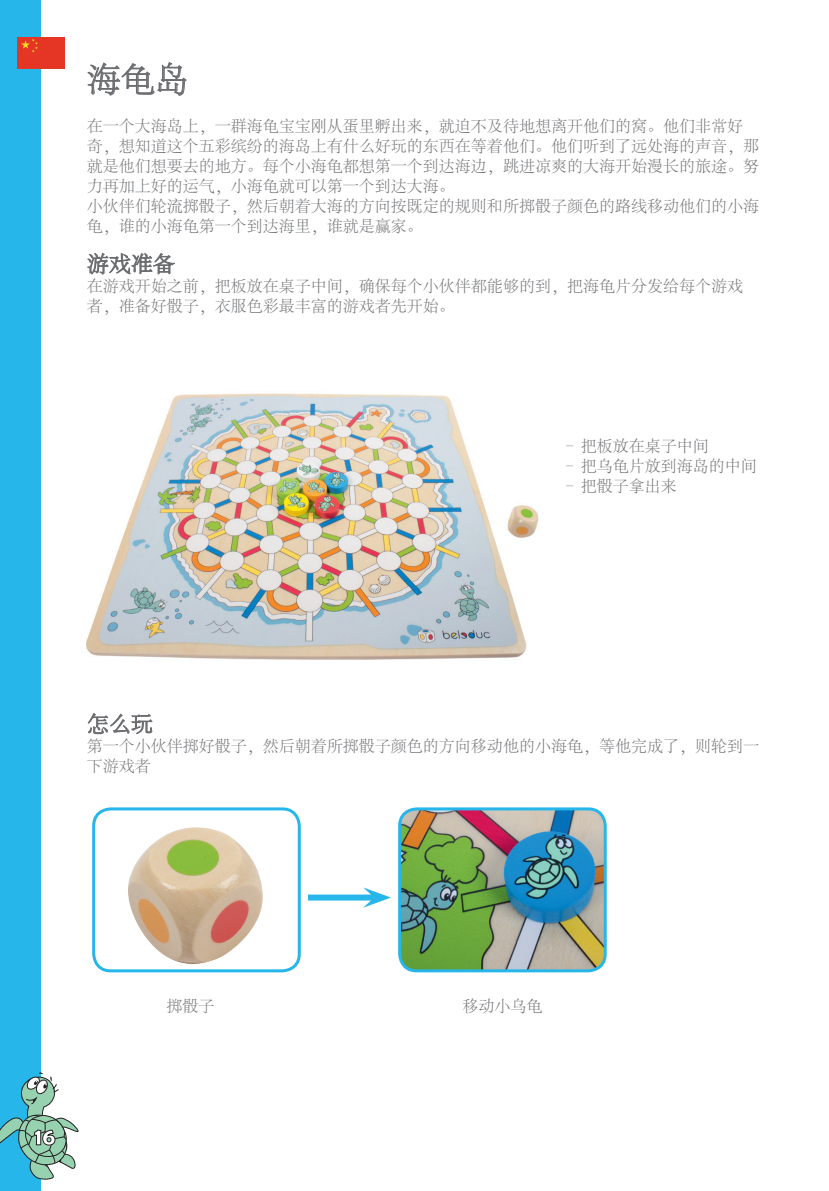
<style>
.page{position:relative;width:829px;height:1191px;background:#fff}
.page>*{position:absolute;margin:0;border:0;box-sizing:border-box;transform-origin:0 0}
.t1{font:300 34px "Adobe Song Std";color:#6c6d70}
.t2{font:700 24px "Berlin Sans FB Demi";color:#fff}
.t3{font:300 22px "Adobe Song Std";color:#6c6d70}
.t4{font:300 16px/20px "Adobe Song Std";color:#6c6d70}
</style>
<div class="page">
<div style="left:0;top:0;width:41px;height:1191px;background:#26b6ea"></div>
<div style="left:18px;top:37px;width:46px;height:31px;background:#e53524"></div>
<svg style="left:21px;top:39px;width:17px;height:14px"></svg>
<svg style="left:87px;top:252px;width:88px;height:23px"></svg>
<svg style="left:88px;top:713px;width:65px;height:22px"></svg>
<svg style="left:87px;top:62px;width:100px;height:34px"></svg>
<img style="left:86px;top:393px;width:453px;height:267px">
<img style="left:100px;top:811px;width:198px;height:160px">
<div style="left:92px;top:807px;width:209px;height:165px;border:3px solid #26b6ea;border-radius:17px"></div>
<img style="left:401px;top:811px;width:203px;height:160px">
<div style="left:398px;top:807px;width:209px;height:165px;border:3px solid #26b6ea;border-radius:17px"></div>
<div style="left:308px;top:894px;width:66px;height:6px;background:#26b6ea"></div>
<svg style="left:363px;top:887px;width:28px;height:20px"></svg>
<svg style="left:0;top:1072px;width:79px;height:108px"></svg>
<p class="t1" style="left:87px;top:61px;width:103px">海龟岛</p>
<p class="t4" style="left:87px;top:117px;width:673px">在一个大海岛上，一群海龟宝宝刚从蛋里孵出来，就迫不及待地想离开他们的窝。他们非常好奇，想知道这个五彩缤纷的海岛上有什么好玩的东西在等着他们。他们听到了远处海的声音，那就是他们想要去的地方。每个小海龟都想第一个到达海边，跳进凉爽的大海开始漫长的旅途。努力再加上好的运气，小海龟就可以第一个到达大海。</p>
<p class="t4" style="left:87px;top:197px;width:673px">小伙伴们轮流掷骰子，然后朝着大海的方向按既定的规则和所掷骰子颜色的路线移动他们的小海龟，谁的小海龟第一个到达海里，谁就是赢家。</p>
<p class="t3" style="left:87px;top:252px;width:89px">游戏准备</p>
<p class="t4" style="left:87px;top:277px;width:657px">在游戏开始之前，把板放在桌子中间，确保每个小伙伴都能够的到，把海龟片分发给每个游戏者，准备好骰子，衣服色彩最丰富的游戏者先开始。</p>
<p class="t4" style="left:561px;top:437px;width:149px">– 把板放在桌子中间</p>
<p class="t4" style="left:561px;top:457px;width:197px">– 把乌龟片放到海岛的中间</p>
<p class="t4" style="left:561px;top:477px;width:117px">– 把骰子拿出来</p>
<p class="t3" style="left:87px;top:712px;width:67px">怎么玩</p>
<p class="t4" style="left:87px;top:737px;width:673px">第一个小伙伴掷好骰子，然后朝着所掷骰子颜色的方向移动他的小海龟，等他完成了，则轮到一下游戏者</p>
<h2 class="t2" style="left:34px;top:1122px;width:23px">16</h2>
<p class="t4" style="left:166px;top:997px;width:49px">掷骰子</p>
<p class="t4" style="left:462px;top:997px;width:81px">移动小乌龟</p>
</div>
